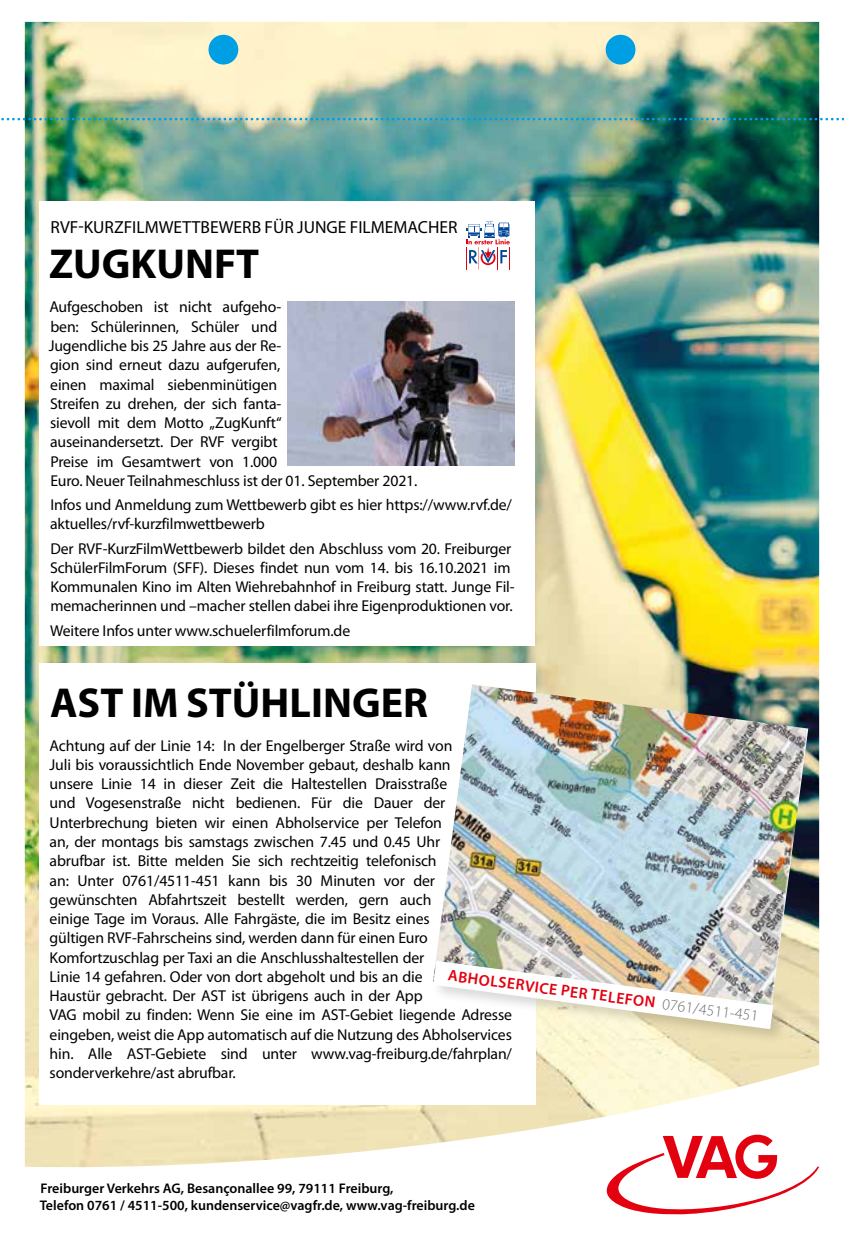
<style>
.page{position:relative;width:844px;height:1241px;background:#fff}
.page>*{position:absolute;margin:0;border:0;box-sizing:border-box;transform-origin:0 0}
.t1{font:700 42px "Myriad Pro";color:#000}
.t2{font:17.5px "Myriad Pro";color:#000}
.t3{font:15.75px/19.2px "Myriad Pro";letter-spacing:-.01em;color:#000}
.t4{font:600 15.75px "Myriad Pro";color:#e3000f}
.t5{font:600 14px/16.8px "Myriad Pro";color:#000}
.s1{font-weight:300;color:#6f6f6e}
</style>
<div class="page">
<img style="left:25px;top:22px;width:794px;height:1011px">
<div style="left:40px;top:201px;width:495px;height:444px;background:#fff"></div>
<div style="left:40px;top:662px;width:496px;height:442px;background:#fff"></div>
<svg style="left:466px;top:221px;width:44px;height:48px"></svg>
<img style="left:436px;top:684px;width:372px;height:341px">
<div style="left:431px;top:958px;width:358px;height:87px;background:#000;opacity:.15"></div>
<img style="left:433px;top:960px;width:340px;height:68px">
<img style="left:288px;top:301px;width:226px;height:164px">
<svg style="left:24px;top:1033px;width:796px;height:182px"></svg>
<svg style="left:606px;top:1134px;width:213px;height:80px"></svg>
<div style="left:208px;top:35px;width:30px;height:29px;background:#009ee3;border-radius:50%"></div>
<div style="left:605px;top:35px;width:30px;height:29px;background:#009ee3;border-radius:50%"></div>
<svg style="left:1px;top:118px;width:843px;height:2px;background:#43a2b4"></svg>
<p class="t2" style="left:50px;top:216px;width:408px">RVF-KURZFILMWETTBEWERB FÜR JUNGE FILMEMACHER</p>
<h1 class="t1" style="left:49px;top:237px;width:212px">ZUGKUNFT</h1>
<p class="t3" style="left:49px;top:297px;width:370px">Aufgeschoben ist nicht aufgeho-<br>ben: Schülerinnen, Schüler und<br>Jugendliche bis 25 Jahre aus der Re-<br>gion sind erneut dazu aufgerufen,<br>einen maximal siebenminütigen<br>Streifen zu drehen, der sich fanta-<br>sievoll mit dem Motto „ZugKunft“<br>auseinandersetzt. Der RVF vergibt<br>Preise im Gesamtwert von 1.000<br>Euro. Neuer Teilnahmeschluss ist der 01. September 2021.</p>
<p class="t3" style="left:50px;top:495px;width:463px">Infos und Anmeldung zum Wettbewerb gibt es hier https://www.rvf.de/ aktuelles/rvf-kurzfilmwettbewerb</p>
<p class="t3" style="left:50px;top:538px;width:466px">Der RVF-KurzFilmWettbewerb bildet den Abschluss vom 20. Freiburger SchülerFilmForum (SFF). Dieses findet nun vom 14. bis 16.10.2021 im Kommunalen Kino im Alten Wiehrebahnhof in Freiburg statt. Junge Fil&shy;memacherinnen und –macher stellen dabei ihre Eigenproduktionen vor.</p>
<p class="t3" style="left:50px;top:620px;width:301px">Weitere Infos unter www.schuelerfilmforum.de</p>
<h1 class="t1" style="left:50px;top:675px;width:379px">AST IM STÜHLINGER</h1>
<p class="t3" style="left:50px;top:735px;width:463px">Achtung auf der Linie 14: In der Engelberger Straße wird von<br>Juli bis voraussichtlich Ende November gebaut, deshalb kann<br>unsere Linie 14 in dieser Zeit die Haltestellen Draisstraße<br>und Vogesenstraße nicht bedienen. Für die Dauer der Unterbrechung bieten wir einen Abholservice per Telefon<br>an, der montags bis samstags zwischen 7.45 und 0.45 Uhr<br>abrufbar ist. Bitte melden Sie sich rechtzeitig telefonisch<br>an: Unter 0761/4511-451 kann bis 30 Minuten vor der gewünschten Abfahrtszeit bestellt werden, gern auch<br>einige Tage im Voraus. Alle Fahrgäste, die im Besitz eines<br>gültigen RVF-Fahrscheins sind, werden dann für einen Euro Komfortzuschlag per Taxi an die Anschlusshaltestellen der<br>Linie 14 gefahren. Oder von dort abgeholt und bis an die<br>Haustür gebracht. Der AST ist übrigens auch in der App<br>VAG mobil zu finden: Wenn Sie eine im AST-Gebiet liegende Adresse eingeben, weist die App automatisch auf die Nutzung des Abholservices hin. Alle AST-Gebiete sind unter www.vag-freiburg.de/fahrplan/ sonderverkehre/ast abrufbar.</p>
<p class="t4" style="left:449px;top:965px;width:314px;rotate:7deg">ABHOLSERVICE PER TELEFON <span class="s1">0761/4511-451</span></p>
<p class="t5" style="left:40px;top:1179px;width:436px">Freiburger Verkehrs AG, Besançonallee 99, 79111 Freiburg,<br>Telefon 0761 / 4511-500, kundenservice@vagfr.de, www.vag-freiburg.de</p>
</div>
